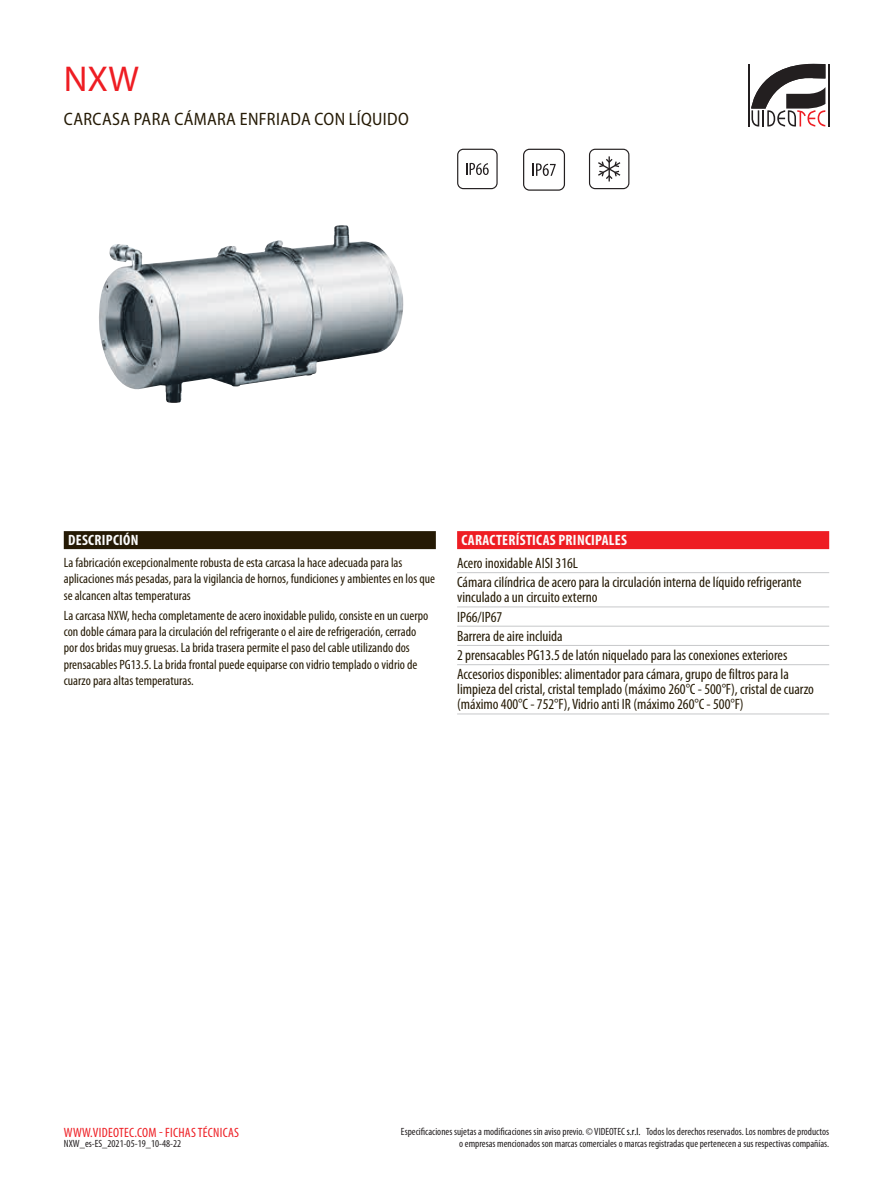
<style>
.page{position:relative;width:893px;height:1191px;background:#fff}
.page>*{position:absolute;margin:0;border:0;box-sizing:border-box;transform-origin:0 0}
.t1{font:36px "Myriad Pro";color:#ee1d23}
.t2{font:semi-condensed 18px "Myriad Pro";letter-spacing:.02em;color:#251a05}
.t3{font:condensed 15px/19.2px "Myriad Pro";color:#251a05}
.t4{font:700 condensed 15px "Myriad Pro";letter-spacing:.02em;color:#fcfcfc}
.t5{font:condensed 13.5px/16.2px "Myriad Pro";color:#251a05}
.t6{font:condensed 13.5px "Myriad Pro";letter-spacing:.02em;color:#ee1d23}
.t7{font:condensed 10.5px/12.6px "Myriad Pro";color:#231f20;text-align:right}
.s1{color:#000}
</style>
<div class="page">
<hr style="left:748px;top:64px;width:2px;height:62px;background:#231f20">
<hr style="left:828px;top:64px;width:1px;height:62px;background:#231f20">
<svg style="left:751px;top:64px;width:74px;height:63px"></svg>
<img style="left:99px;top:225px;width:305px;height:178px">
<svg style="left:457px;top:149px;width:41px;height:40px"></svg>
<svg style="left:523px;top:149px;width:42px;height:41px"></svg>
<svg style="left:589px;top:149px;width:40px;height:40px"></svg>
<div style="left:64px;top:531px;width:372px;height:18px;background:#251a05"></div>
<div style="left:457px;top:531px;width:372px;height:18px;background:#ee1d23"></div>
<hr style="left:457px;top:572px;width:372px;height:1px;background:#c7c8ca">
<hr style="left:457px;top:606px;width:372px;height:1px;background:#c7c8ca">
<hr style="left:457px;top:626px;width:372px;height:1px;background:#c7c8ca">
<hr style="left:457px;top:645px;width:372px;height:1px;background:#c7c8ca">
<hr style="left:457px;top:664px;width:372px;height:1px;background:#c7c8ca">
<hr style="left:457px;top:713px;width:372px;height:1px;background:#c7c8ca">
<h1 class="t1" style="left:64px;top:59px;width:77px">NXW</h1>
<h2 class="t2" style="left:64px;top:109px;width:346px">CARCASA PARA CÁMARA ENFRIADA CON LÍQUIDO</h2>
<p class="t4" style="left:68px;top:532px;width:72px">DESCRIPCIÓN</p>
<p class="t5" style="left:64px;top:555px;width:373px">La fabricación excepcionalmente robusta de esta carcasa la hace adecuada para las aplicaciones más pesadas, para la vigilancia de hornos, fundiciones y ambientes en los que se alcancen altas temperaturas</p>
<p class="t5" style="left:64px;top:607px;width:366px">La carcasa NXW, hecha completamente de acero inoxidable pulido, consiste en un cuerpo con doble cámara para la circulación del refrigerante o el aire de refrigeración, cerrado por dos bridas muy gruesas. La brida trasera permite el paso del cable utilizando dos prensacables PG13.5. La brida frontal puede equiparse con vidrio templado o vidrio de cuarzo para altas temperaturas.</p>
<p class="t4" style="left:461px;top:532px;width:167px">CARACTERÍSTICAS PRINCIPALES</p>
<p class="t3" style="left:457px;top:554px;width:346px">Acero inoxidable AISI 316L<br>Cámara cilíndrica de acero para la circulación interna de líquido refrigerante</p>
<p class="t3" style="left:457px;top:588px;width:333px">vinculado a un circuito externo<br>IP66/IP67<br>Barrera de aire incluida<br>2 prensacables PG13.5 de latón niquelado para las conexiones exteriores Accesorios disponibles: alimentador para cámara, grupo de filtros para la</p>
<p class="t3" style="left:457px;top:682px;width:358px;line-height:15px">limpieza del cristal, cristal templado (máximo 260°C - 500°F), cristal de cuarzo (máximo 400°C - 752°F), Vidrio anti IR (máximo 260°C - 500°F)</p>
<p class="t6" style="left:64px;top:1125px;width:177px">WWW.VIDEOTEC.COM - FICHAS TÉCNICAS</p>
<p class="t7" style="left:401px;top:1125px;width:241px">Especificaciones sujetas a modificaciones sin aviso previo. © VIDEOTEC <span class="s1">s.r.l.</span></p>
<p class="t7" style="left:459px;top:1125px;width:371px">Todos los derechos reservados. Los nombres de productos<br>o empresas mencionados son marcas comerciales o marcas registradas que pertenecen a sus respectivas compañías.</p>
<p class="t7" style="left:64px;top:1137px;width:119px">NXW_es-ES_2021-05-19_10-48-22</p>
</div>
